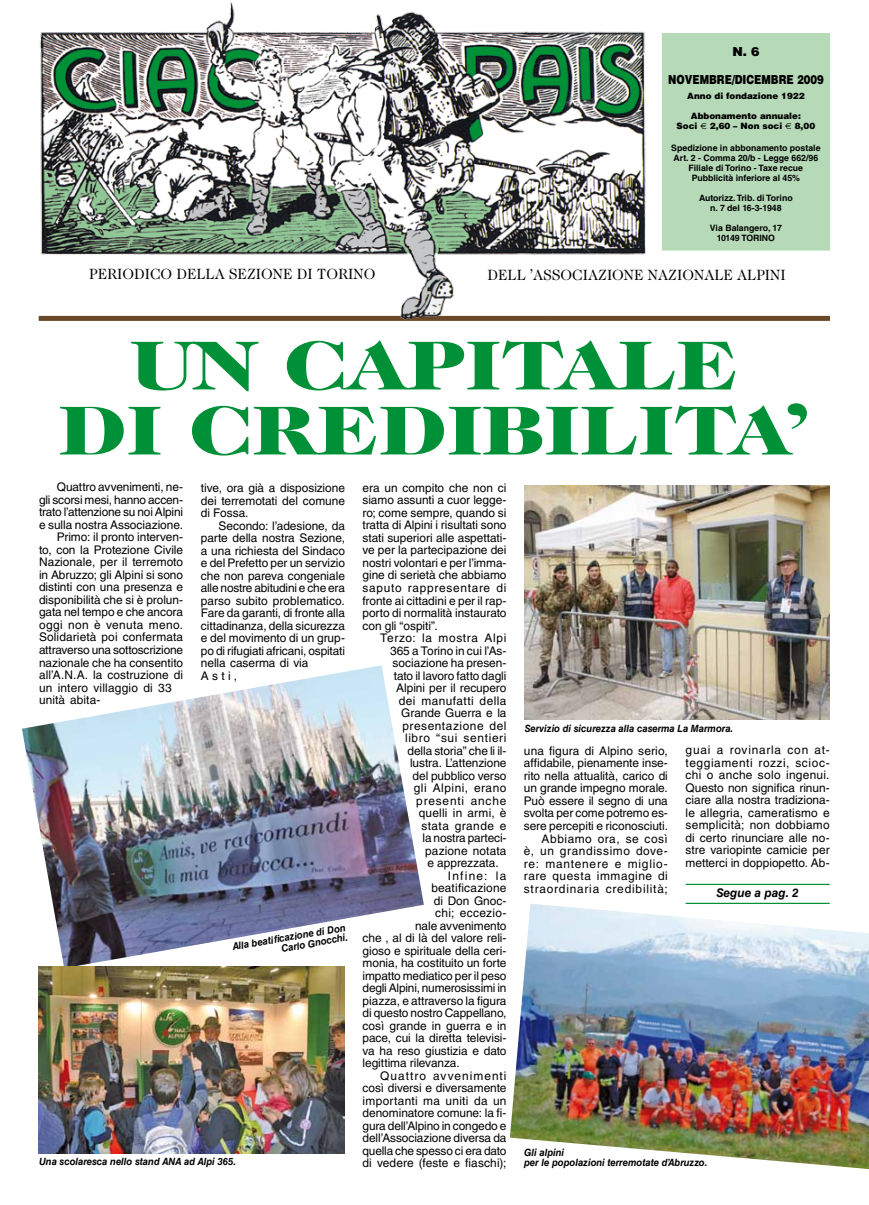
<style>
.page{position:relative;width:869px;height:1205px;background:#fff}
.page>*{position:absolute;margin:0;border:0;box-sizing:border-box;transform-origin:0 0}
.t1{font:900 70px/65px "Caslon 224 Std";color:#009037;text-align:center;scale:1.25 1}
.t2{font:15px "Caslon 224 Std";color:#000}
.t3{font:900 12.5px "Helvetica LT Std";color:#000;scale:.8 1}
.t4{font:900 12.5px "Helvetica LT Std";color:#000}
.t5{font:11.88px/12.5px "Helvetica LT Std";letter-spacing:-.005em;color:#000;text-align:justify}
.t6{font:11.88px "Helvetica LT Std";letter-spacing:.015em;color:#000}
.t7{font:11.88px "Helvetica LT Std";letter-spacing:.03em;color:#000}
.t8{font:11.88px "Helvetica LT Std";letter-spacing:.045em;color:#000}
.t9{font:11.88px "Helvetica LT Std";letter-spacing:.04em;color:#000}
.t10{font:11.88px "Helvetica LT Std";letter-spacing:.02em;color:#000}
.t11{font:11.88px "Helvetica LT Std";letter-spacing:.025em;color:#000}
.t12{font:11.88px "Helvetica LT Std";letter-spacing:.06em;color:#000}
.t13{font:11.88px "Helvetica LT Std";letter-spacing:.085em;color:#000}
.t14{font:11.88px "Helvetica LT Std";letter-spacing:.055em;color:#000}
.t15{font:11.88px "Helvetica LT Std";letter-spacing:.07em;color:#000}
.t16{font:italic 700 11.88px "Helvetica LT Std";color:#000}
.t17{font:11.88px "Helvetica LT Std";letter-spacing:.11em;color:#000}
.t18{font:italic 700 10px/10.2px "Helvetica LT Std";color:#000;text-align:right;scale:.95 1}
.t19{font:700 8.75px/10px "Helvetica LT Std";color:#000;text-align:center}
.t20{font:900 8.75px/10px "Helvetica LT Std";color:#000;text-align:center}
.s1{font-family:"Euro Sans Std";font-weight:400}
</style>
<div class="page">
<div style="left:661px;top:33px;width:168px;height:218px;background:#b6d9b7;border:1px solid #b6d9b7"></div>
<div style="left:39px;top:316px;width:790px;height:5px;background:#6b4828"></div>
<img style="left:39px;top:2px;width:606px;height:318px">
<hr style="left:685px;top:884px;width:144px;height:1px;background:#009037">
<img style="left:22px;top:665px;width:401px;height:303px">
<img style="left:524px;top:485px;width:305px;height:235px">
<img style="left:509px;top:903px;width:359px;height:266px">
<img style="left:39px;top:966px;width:306px;height:187px">
<p class="t4" style="left:732px;top:44px;width:29px">N. 6</p>
<p class="t3" style="left:667px;top:71px;width:196px">NOVEMBRE/DICEMBRE 2009</p>
<p class="t20" style="left:687px;top:90px;width:119px">Anno di fondazione 1922</p>
<p class="t20" style="left:676px;top:110px;width:140px">Abbonamento annuale:<br>Soci <span class="s1">€</span> 2,60 – Non soci <span class="s1">€</span> 8,00</p>
<p class="t19" style="left:671px;top:143px;width:151px">Spedizione in abbonamento postale<br>Art. 2 - Comma 20/b - Legge 662/96<br>Filiale di Torino - Taxe recue<br>Pubblicità inferiore al 45%</p>
<p class="t19" style="left:698px;top:193px;width:95px">Autorizz. Trib. di Torino n. 7 del 16-3-1948</p>
<p class="t19" style="left:709px;top:223px;width:74px">Via Balangero, 17<br>10149 TORINO</p>
<p class="t2" style="left:89px;top:265px;width:288px">PERIODICO DELLA SEZIONE DI TORINO</p>
<p class="t2" style="left:487px;top:266px;width:300px">DELL ’ASSOCIAZIONE NAZIONALE ALPINI</p>
<h1 class="t1" style="left:59px;top:332px;width:602px">UN CAPITALE<br>DI CREDIBILITA’</h1>
<p class="t5" style="left:201px;top:482px;width:145px">tive, ora già a disposizione dei terremotati del comune di Fossa.</p>
<p class="t5" style="left:201px;top:519px;width:145px;text-align:left;text-indent:18px">Secondo: l’adesione, da parte della nostra Sezione, a una richiesta del Sindaco e del Prefetto per un servizio che non pareva congeniale alle nostre abitudini e che era parso subito problematico.<br>Fare da garanti, di fronte alla cittadinanza, della sicurezza e del movimento di un grup&shy;po di rifugiati africani, ospitati nella caserma di via<br>Asti,</p>
<p class="t5" style="left:57px;top:481px;width:128px">Quattro avvenimenti, ne-</p>
<p class="t5" style="left:39px;top:493px;width:145px">gli scorsi mesi, hanno accen-</p>
<p class="t5" style="left:39px;top:506px;width:145px">trato l’attenzione su noi Alpini</p>
<p class="t5" style="left:39px;top:518px;width:145px">e sulla nostra Associazione.</p>
<p class="t5" style="left:57px;top:531px;width:128px">Primo: il pronto interven-</p>
<p class="t5" style="left:39px;top:543px;width:145px">to, con la Protezione Civile</p>
<p class="t5" style="left:39px;top:556px;width:145px">Nazionale, per il terremoto</p>
<p class="t5" style="left:39px;top:568px;width:145px">in Abruzzo; gli Alpini si sono</p>
<p class="t5" style="left:39px;top:581px;width:145px">distinti con una presenza e</p>
<p class="t5" style="left:39px;top:593px;width:145px">disponibilità che si è prolun-</p>
<p class="t5" style="left:39px;top:606px;width:145px">gata nel tempo e che ancora</p>
<p class="t7" style="left:39px;top:618px;width:145px">oggi non è venuta meno.</p>
<p class="t6" style="left:39px;top:630px;width:145px">Solidarietà poi confermata</p>
<p class="t5" style="left:39px;top:643px;width:145px">attraverso una sottoscrizione</p>
<p class="t5" style="left:39px;top:656px;width:145px">nazionale che ha consentito</p>
<p class="t5" style="left:39px;top:668px;width:145px">all’A.N.A. la costruzione di</p>
<p class="t6" style="left:39px;top:680px;width:134px">un intero villaggio di 33</p>
<p class="t5" style="left:39px;top:693px;width:63px">unità abita-</p>
<p class="t5" style="left:362px;top:481px;width:145px">era un compito che non ci siamo assunti a cuor legge&shy;ro; come sempre, quando si tratta di Alpini i risultati sono stati superiori alle aspettati&shy;ve per la partecipazione dei nostri volontari e per l’imma&shy;gine di serietà che abbiamo saputo rappresentare di fronte ai cittadini e per il rap&shy;porto di normalità instaurato con gli “ospiti”.</p>
<p class="t12" style="left:380px;top:631px;width:128px">Terzo: la mostra Alpi</p>
<p class="t5" style="left:390px;top:644px;width:118px">365 a Torino in cui l’As-</p>
<p class="t5" style="left:392px;top:656px;width:115px">sociazione ha presen-</p>
<p class="t5" style="left:393px;top:669px;width:114px">tato il lavoro fatto dagli</p>
<p class="t5" style="left:396px;top:681px;width:112px">Alpini per il recupero</p>
<p class="t9" style="left:398px;top:693px;width:109px">dei manufatti della</p>
<p class="t5" style="left:401px;top:706px;width:107px">Grande Guerra e la</p>
<p class="t8" style="left:402px;top:718px;width:105px">presentazione del</p>
<p class="t14" style="left:405px;top:731px;width:103px">libro “sui sentieri</p>
<p class="t5" style="left:407px;top:744px;width:100px">della storia” che li il-</p>
<p class="t5" style="left:410px;top:756px;width:98px">lustra. L’attenzione</p>
<p class="t5" style="left:412px;top:769px;width:95px">del pubblico verso</p>
<p class="t8" style="left:413px;top:781px;width:94px">gli Alpini, erano</p>
<p class="t15" style="left:416px;top:793px;width:92px">presenti anche</p>
<p class="t10" style="left:418px;top:806px;width:89px">quelli in armi, è</p>
<p class="t9" style="left:421px;top:818px;width:87px">stata grande e</p>
<p class="t5" style="left:422px;top:832px;width:85px">la nostra parteci-</p>
<p class="t6" style="left:425px;top:843px;width:83px">pazione notata</p>
<p class="t5" style="left:427px;top:857px;width:73px">e apprezzata.</p>
<p class="t17" style="left:447px;top:868px;width:60px">Infine: la</p>
<p class="t10" style="left:431px;top:881px;width:77px">beatificazione</p>
<p class="t5" style="left:433px;top:894px;width:74px">di Don Gnoc-</p>
<p class="t7" style="left:435px;top:906px;width:73px">chi; eccezio-</p>
<p class="t5" style="left:415px;top:919px;width:93px">nale avvenimento</p>
<p class="t5" style="left:362px;top:932px;width:145px">che , al di là del valore reli-</p>
<p class="t5" style="left:362px;top:944px;width:145px">gioso e spirituale della ceri-</p>
<p class="t5" style="left:362px;top:957px;width:145px">monia, ha costituito un forte</p>
<p class="t5" style="left:362px;top:969px;width:145px">impatto mediatico per il peso</p>
<p class="t5" style="left:362px;top:982px;width:145px">degli Alpini, numerosissimi in</p>
<p class="t5" style="left:362px;top:994px;width:145px">piazza, e attraverso la figura</p>
<p class="t5" style="left:362px;top:1007px;width:145px">di questo nostro Cappellano,</p>
<p class="t5" style="left:362px;top:1019px;width:145px">così grande in guerra e in</p>
<p class="t5" style="left:362px;top:1032px;width:145px">pace, cui la diretta televisi-</p>
<p class="t5" style="left:362px;top:1044px;width:145px">va ha reso giustizia e dato</p>
<p class="t5" style="left:362px;top:1057px;width:99px">legittima rilevanza.</p>
<p class="t13" style="left:380px;top:1068px;width:128px">Quattro avvenimenti</p>
<p class="t5" style="left:362px;top:1082px;width:145px">così diversi e diversamente</p>
<p class="t11" style="left:362px;top:1093px;width:145px">importanti ma uniti da un</p>
<p class="t5" style="left:362px;top:1107px;width:145px">denominatore comune: la fi-</p>
<p class="t5" style="left:362px;top:1119px;width:145px">gura dell’Alpino in congedo e</p>
<p class="t5" style="left:362px;top:1132px;width:145px">dell’Associazione diversa da</p>
<p class="t5" style="left:362px;top:1144px;width:145px">quella che spesso ci era dato</p>
<p class="t5" style="left:362px;top:1157px;width:145px">di vedere (feste e fiaschi);</p>
<p class="t18" style="left:524px;top:723px;width:221px">Servizio di sicurezza alla caserma La Marmora.</p>
<p class="t5" style="left:523px;top:744px;width:145px;text-align:right">una figura di Alpino serio, affidabile, pienamente inse&shy;rito nella attualità, carico di un grande impegno morale.<br>Può essere il segno di una svolta per come potremo es&shy;sere percepiti e riconosciuti.<br>Abbiamo ora, se così<br>è, un grandissimo dove&shy;re: mantenere e miglio&shy;rare questa immagine di straordinaria credibilità;</p>
<p class="t5" style="left:685px;top:743px;width:145px">guai a rovinarla con at&shy;teggiamenti rozzi, scioc&shy;chi o anche solo ingenui.<br>Questo non significa rinun&shy;ciare alla nostra tradiziona&shy;le allegria, cameratismo e semplicità; non dobbiamo di certo rinunciare alle no&shy;stre variopinte camicie per metterci in doppiopetto. Ab-</p>
<p class="t16" style="left:716px;top:886px;width:84px">Segue a pag. 2</p>
<p class="t18" style="left:231px;top:942px;width:123px;rotate:-10deg">Alla beatifi cazione di Don<br>Carlo Gnocchi.</p>
<p class="t18" style="left:524px;top:1147px;width:194px;text-align:left">Gli alpini<br>per le popolazioni terremotate d’Abruzzo.</p>
<p class="t18" style="left:39px;top:1156px;width:209px">Una scolaresca nello stand ANA ad Alpi 365.</p>
</div>
